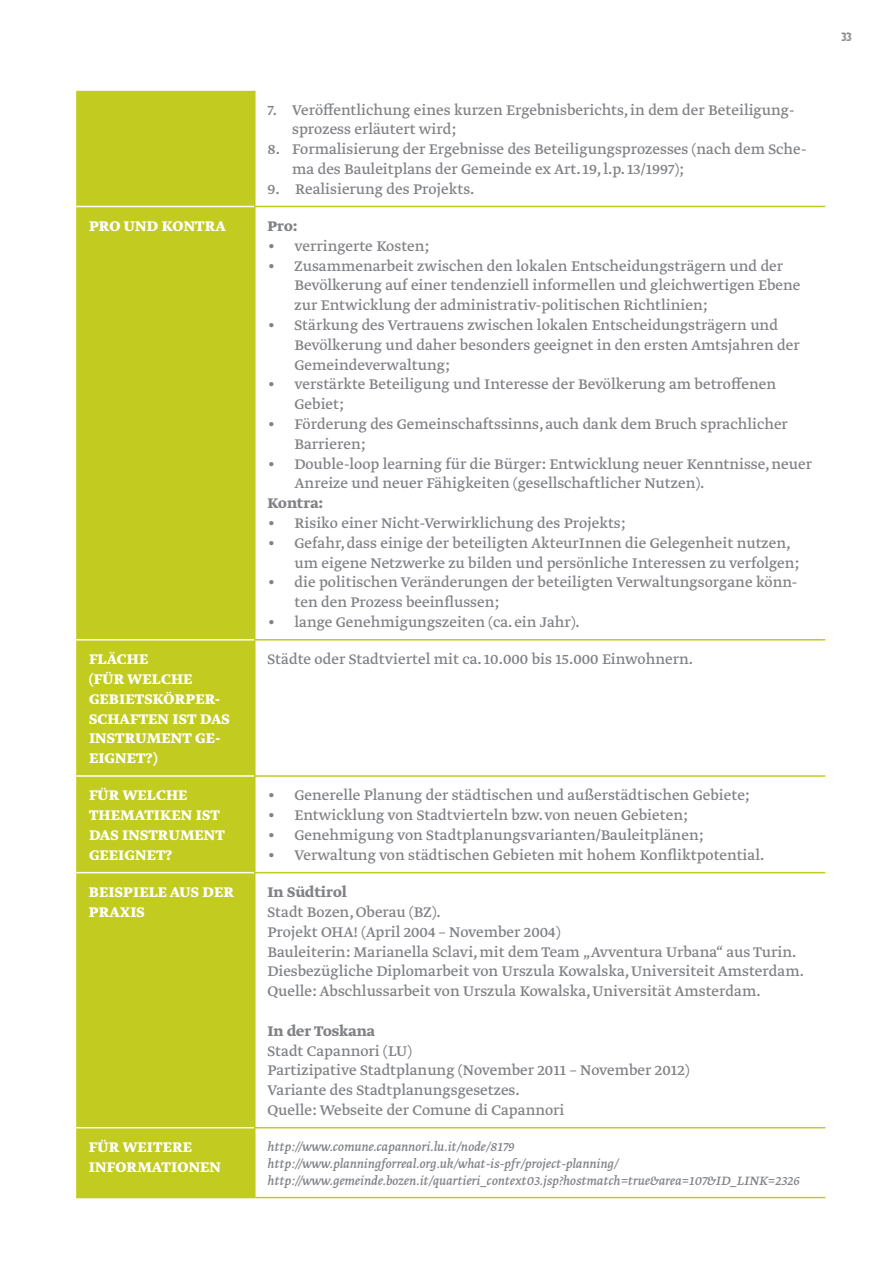
<style>
.page{position:relative;width:893px;height:1263px;background:#fff}
.page>*{position:absolute;margin:0;border:0;box-sizing:border-box;transform-origin:0 0}
.t1{font:16.5px/19.8px "Greta Text";color:#808285}
.t2{font:700 16.5px/19.8px "Greta Text";letter-spacing:.01em;color:#fff}
.t3{font:700 16.5px "Greta Text";color:#808285}
.t4{font:14.25px/17.1px "Greta Text Regular Italic Plus";color:#808285}
.t5{font:12px "Captureit";color:#808285}
</style>
<div class="page">
<div style="left:76px;top:91px;width:178px;height:1106px;background:#c2cb20"></div>
<hr style="left:76px;top:206px;width:178px;height:1px;background:#fff">
<hr style="left:254px;top:91px;width:2px;height:115px;background:#c2cb20">
<hr style="left:254px;top:206px;width:571px;height:1px;background:#c2cb20">
<hr style="left:254px;top:207px;width:2px;height:432px;background:#c2cb20">
<hr style="left:76px;top:639px;width:178px;height:1px;background:#fff">
<hr style="left:76px;top:775px;width:178px;height:2px;background:#fff">
<hr style="left:76px;top:872px;width:178px;height:1px;background:#fff">
<hr style="left:76px;top:1127px;width:178px;height:1px;background:#fff">
<hr style="left:254px;top:639px;width:571px;height:1px;background:#c2cb20">
<hr style="left:254px;top:640px;width:2px;height:135px;background:#c2cb20">
<hr style="left:254px;top:775px;width:571px;height:2px;background:#c2cb20">
<hr style="left:254px;top:777px;width:2px;height:95px;background:#c2cb20">
<hr style="left:254px;top:872px;width:571px;height:1px;background:#c2cb20">
<hr style="left:254px;top:873px;width:2px;height:254px;background:#c2cb20">
<hr style="left:254px;top:1127px;width:571px;height:1px;background:#c2cb20">
<hr style="left:254px;top:1128px;width:2px;height:69px;background:#c2cb20">
<hr style="left:76px;top:1197px;width:179px;height:1px;background:#c2cb20">
<hr style="left:255px;top:1197px;width:570px;height:1px;background:#c2cb20">
<p class="t1" style="left:292px;top:101px;width:504px;text-indent:-25px">7. Veröffentlichung eines kurzen Ergebnisberichts, in dem der Beteiligung&shy;sprozess erläutert wird;</p>
<p class="t1" style="left:292px;top:140px;width:516px;text-indent:-25px">8. Formalisierung der Ergebnisse des Beteiligungsprozesses (nach dem Sche&shy;ma des Bauleitplans der Gemeinde ex Art. 19, l.p. 13/1997);</p>
<p class="t1" style="left:268px;top:180px;width:209px">9. Realisierung des Projekts.</p>
<p class="t2" style="left:89px;top:217px;width:138px">PRO UND KONTRA</p>
<p class="t3" style="left:268px;top:216px;width:32px">Pro:</p>
<p class="t1" style="left:268px;top:237px;width:163px">• verringerte Kosten;</p>
<p class="t1" style="left:295px;top:257px;width:507px;text-indent:-27px">• Zusammenarbeit zwischen den lokalen Entscheidungsträgern und der<br>Bevölkerung auf einer tendenziell informellen und gleichwertigen Ebene zur Entwicklung der administrativ-politischen Richtlinien;</p>
<p class="t1" style="left:295px;top:316px;width:507px;text-indent:-27px">• Stärkung des Vertrauens zwischen lokalen Entscheidungsträgern und<br>Bevölkerung und daher besonders geeignet in den ersten Amtsjahren der<br>Gemeindeverwaltung;</p>
<p class="t1" style="left:295px;top:375px;width:483px;text-indent:-27px">• verstärkte Beteiligung und Interesse der Bevölkerung am betroffenen<br>Gebiet;</p>
<p class="t1" style="left:295px;top:415px;width:495px;text-indent:-27px">• Förderung des Gemeinschaftssinns, auch dank dem Bruch sprachlicher<br>Barrieren;</p>
<p class="t1" style="left:295px;top:455px;width:519px;text-indent:-27px">• Double-loop learning für die Bürger: Entwicklung neuer Kenntnisse, neuer<br>Anreize und neuer Fähigkeiten (gesellschaftlicher Nutzen).</p>
<p class="t3" style="left:268px;top:493px;width:57px">Kontra:</p>
<p class="t1" style="left:268px;top:514px;width:359px">• Risiko einer Nicht-Verwirklichung des Projekts;</p>
<p class="t1" style="left:295px;top:534px;width:506px;text-indent:-27px">• Gefahr, dass einige der beteiligten AkteurInnen die Gelegenheit nutzen, um eigene Netzwerke zu bilden und persönliche Interessen zu verfolgen;</p>
<p class="t1" style="left:295px;top:573px;width:504px;text-indent:-27px">• die politischen Veränderungen der beteiligten Verwaltungsorgane könn&shy;ten den Prozess beeinflussen;</p>
<p class="t1" style="left:268px;top:613px;width:314px">• lange Genehmigungszeiten (ca. ein Jahr).</p>
<p class="t2" style="left:89px;top:650px;width:142px">FLÄCHE<br>(FÜR WELCHE<br>GEBIETSKÖRPER-<br>SCHAFTEN IST DAS<br>INSTRUMENT GE-<br>EIGNET?)</p>
<p class="t1" style="left:268px;top:650px;width:427px">Städte oder Stadtviertel mit ca. 10.000 bis 15.000 Einwohnern.</p>
<p class="t2" style="left:89px;top:786px;width:137px">FÜR WELCHE<br>THEMATIKEN IST<br>DAS INSTRUMENT<br>GEEIGNET?</p>
<p class="t1" style="left:268px;top:786px;width:484px">• Generelle Planung der städtischen und außerstädtischen Gebiete;</p>
<p class="t1" style="left:268px;top:806px;width:422px">• Entwicklung von Stadtvierteln bzw. von neuen Gebieten;</p>
<p class="t1" style="left:268px;top:826px;width:437px">• Genehmigung von Stadtplanungsvarianten/Bauleitplänen;</p>
<p class="t1" style="left:268px;top:846px;width:498px">• Verwaltung von städtischen Gebieten mit hohem Konfliktpotential.</p>
<p class="t2" style="left:89px;top:883px;width:147px">BEISPIELE AUS DER<br>PRAXIS</p>
<p class="t3" style="left:267px;top:882px;width:81px">In Südtirol</p>
<p class="t1" style="left:267px;top:903px;width:538px">Stadt Bozen, Oberau (BZ).<br>Projekt OHA! (April 2004 – November 2004)<br>Bauleiterin: Marianella Sclavi, mit dem Team „Avventura Urbana“ aus Turin.<br>Diesbezügliche Diplomarbeit von Urszula Kowalska, Universiteit Amsterdam.<br>Quelle: Abschlussarbeit von Urszula Kowalska, Universität Amsterdam.</p>
<p class="t3" style="left:267px;top:1021px;width:109px">In der Toskana</p>
<p class="t1" style="left:267px;top:1041px;width:423px">Stadt Capannori (LU)<br>Partizipative Stadtplanung (November 2011 – November 2012)<br>Variante des Stadtplanungsgesetzes.<br>Quelle: Webseite der Comune di Capannori</p>
<p class="t2" style="left:89px;top:1138px;width:133px">FÜR WEITERE<br>INFORMATIONEN</p>
<p class="t4" style="left:268px;top:1138px;width:533px">http://www.comune.capannori.lu.it/node/8179 http://www.planningforreal.org.uk/what-is-pfr/project-planning/ http://www.gemeinde.bozen.it/quartieri_context03.jsp?hostmatch=true&amp;area=107&amp;ID_LINK=2326</p>
<p class="t5" style="left:842px;top:30px;width:12px">33</p>
</div>
